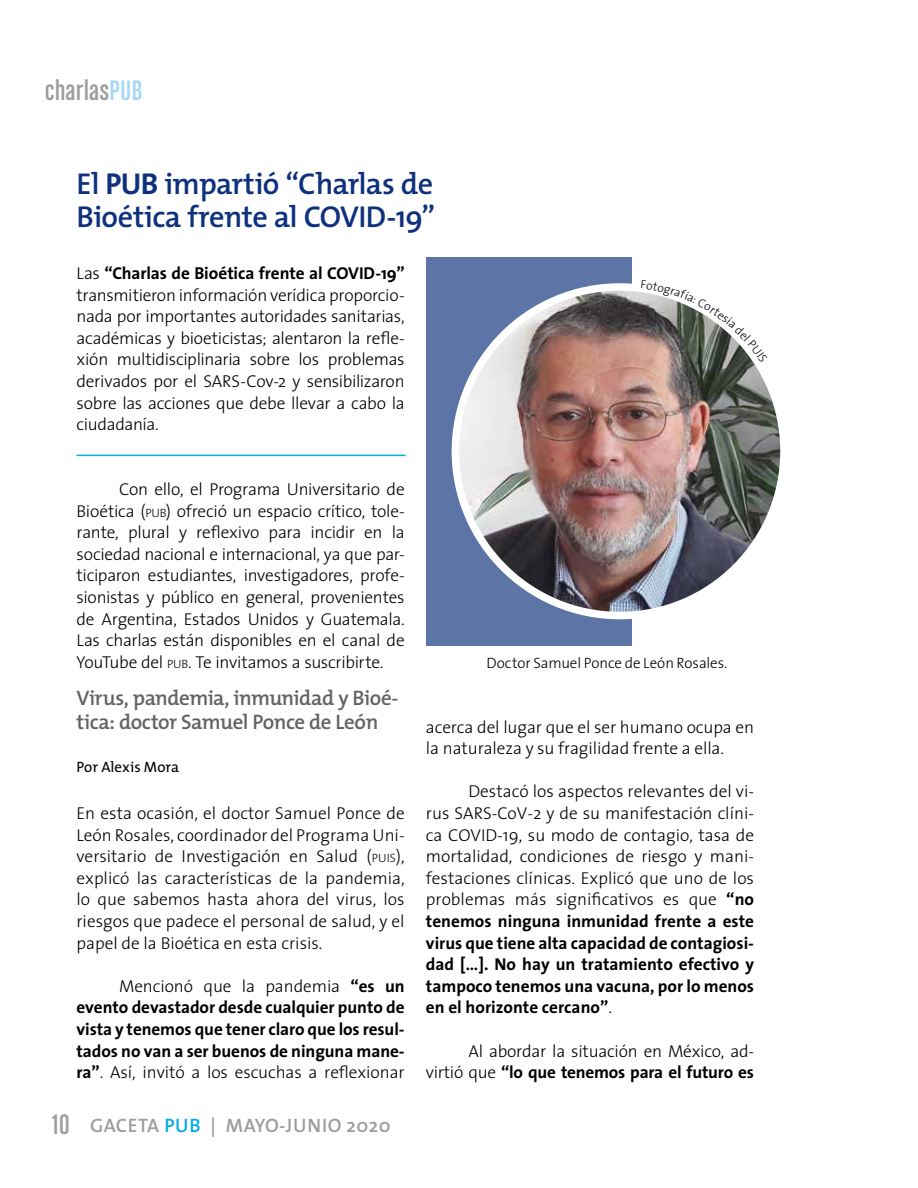
<style>
.page{position:relative;width:918px;height:1188px;background:#fff}
.page>*{position:absolute;margin:0;border:0;box-sizing:border-box;transform-origin:0 0}
.t1{font:600 30.3px/33.3px "The Mix";letter-spacing:-.02em;color:#0d317c}
.t2{font:30px "Chalet Comprime Cologne Sixty";letter-spacing:.025em;color:#9d9d9c}
.t3{font:600 21px/24px "The Mix";letter-spacing:-.025em;color:#646363}
.t4{font:600 19.5px "The Sans";letter-spacing:.025em;color:#9d9d9c}
.t5{font:300 17.25px/21.6px "The Sans";letter-spacing:-.005em;color:#000;text-align:justify}
.t6{font:700 17.25px/21.6px "The Sans";letter-spacing:-.005em;color:#000;text-align:justify}
.t7{font:300 15px "The Sans";letter-spacing:-.005em;color:#000}
.t8{font:15px "The Mix";letter-spacing:-.005em;color:#000}
.s1{color:#a2d6f6}
.s2{font-weight:700}
.s3{font-size:12.15px}
.s4{font-weight:300}
.s5{font-family:"Chalet Comprime Cologne Sixty";font-weight:400;font-size:30px}
.s6{color:#00abe7}
</style>
<div class="page">
<hr style="left:77px;top:455px;width:329px;height:1px;background:#00abe7">
<div style="left:426px;top:257px;width:205px;height:389px;background:#5c74a6"></div>
<img style="left:455px;top:287px;width:329px;height:329px;border-radius:164px">
<div style="left:452px;top:283px;width:336px;height:336px;border:8px solid #fff;border-radius:50%"></div>
<svg style="left:641px;top:284px;width:122px;height:79px"></svg>
<h2 class="t2" style="left:45px;top:74px;width:99px">charlas<span class="s1">PUB</span></h2>
<h1 class="t1" style="left:77px;top:166px;width:360px">El <span class="s2">PUB</span> impartió “Charlas de<br>Bioética frente al COVID-19”</h1>
<p class="t5" style="left:77px;top:262px;width:330px">Las <span class="s2">“Charlas de Bioética frente al COVID-19” </span>transmitieron información verídica proporcio&shy;nada por importantes autoridades sanitarias, académicas y bioeticistas; alentaron la refle&shy;xión multidisciplinaria sobre los problemas derivados por el SARS-Cov-2 y sensibilizaron sobre las acciones que debe llevar a cabo la ciudadanía.</p>
<p class="t5" style="left:77px;top:478px;width:330px;text-indent:43px">Con ello, el Programa Universitario de Bioética (<span class="s3">PUB</span>) ofreció un espacio crítico, tole&shy;rante, plural y reflexivo para incidir en la sociedad nacional e internacional, ya que par&shy;ticiparon estudiantes, investigadores, profe&shy;sionistas y público en general, provenientes de Argentina, Estados Unidos y Guatemala.<br>Las charlas están disponibles en el canal de YouTube del <span class="s3">PUB</span>. Te invitamos a suscribirte.</p>
<p class="t3" style="left:77px;top:686px;width:324px">Virus, pandemia, inmunidad y Bioé&shy;tica: doctor Samuel Ponce de León</p>
<p class="t8" style="left:77px;top:755px;width:104px">Por Alexis Mora</p>
<p class="t5" style="left:77px;top:802px;width:330px">En esta ocasión, el doctor Samuel Ponce de León Rosales, coordinador del Programa Uni&shy;versitario de Investigación en Salud (<span class="s3">PUIS</span>), explicó las características de la pandemia, lo que sabemos hasta ahora del virus, los riesgos que padece el personal de salud, y el papel de la Bioética en esta crisis.</p>
<p class="t6" style="left:77px;top:975px;width:330px;text-indent:43px"><span class="s4">Mencionó que la pandemia</span> “es un evento devastador desde cualquier punto de vista y tenemos que tener claro que los resul&shy;tados no van a ser buenos de ninguna mane&shy;ra”<span class="s4">. Así, invitó a los escuchas a reflexionar</span></p>
<p class="t4" style="left:52px;top:1109px;width:340px"><span class="s5">10</span> GACETA <span class="s6">PUB</span> | MAYO-JUNIO 2020</p>
<p class="t7" style="left:486px;top:650px;width:242px">Doctor Samuel Ponce de León Rosales.</p>
<p class="t5" style="left:426px;top:715px;width:330px">acerca del lugar que el ser humano ocupa en la naturaleza y su fragilidad frente a ella.</p>
<p class="t5" style="left:426px;top:780px;width:330px;text-indent:43px">Destacó los aspectos relevantes del vi&shy;rus SARS-CoV-2 y de su manifestación clíni&shy;ca COVID-19, su modo de contagio, tasa de mortalidad, condiciones de riesgo y mani&shy;festaciones clínicas. Explicó que uno de los problemas más significativos es que <span class="s2">“no tenemos ninguna inmunidad frente a este virus que tiene alta capacidad de contagiosi&shy;dad […]. No hay un tratamiento efectivo y tampoco tenemos una vacuna, por lo menos en el horizonte cercano”</span>.</p>
<p class="t5" style="left:426px;top:1039px;width:330px;text-align:right">Al abordar la situación en México, ad-<br>virtió que <span class="s2">“lo que tenemos para el futuro es</span></p>
</div>
